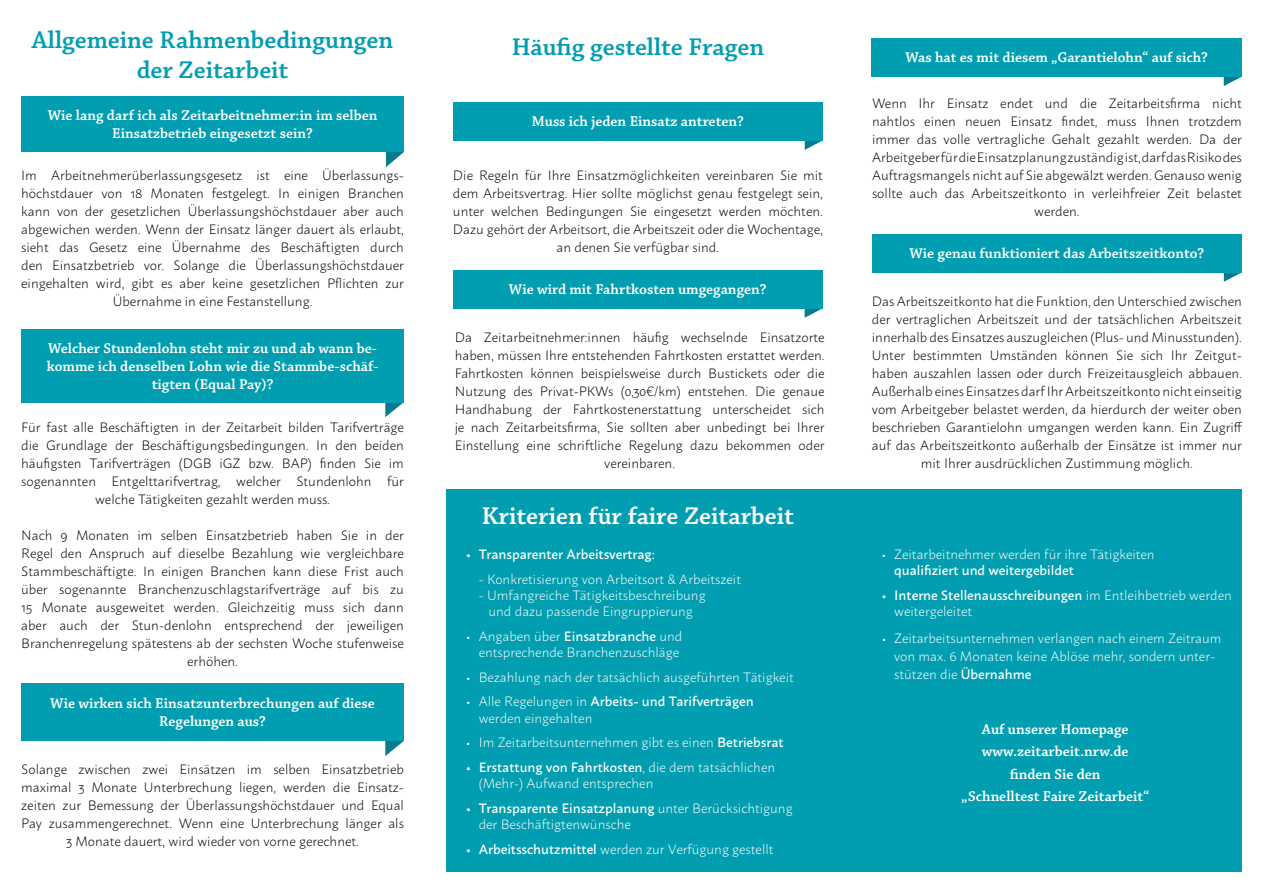
<style>
.page{position:relative;width:1263px;height:893px;background:#fff}
.page>*{position:absolute;margin:0;border:0;box-sizing:border-box;transform-origin:0 0}
.t1{font:600 25.5px/30.6px "Chaparral Pro";color:#009eb0;text-align:center}
.t2{font:600 25.5px "Chaparral Pro";color:#fff}
.t3{font:600 15px/18px "Chaparral Pro";color:#fff;text-align:center}
.t4{font:300 13.5px/18px "Macho";color:#000;text-align:center}
.t5{font:300 13.5px/16.2px "Macho";color:#fff}
.t6{font:500 13.5px "Macho";color:#fff}
.s1{font-weight:500}
</style>
<div class="page">
<div style="left:447px;top:489px;width:795px;height:383px;background:#009eb0"></div>
<svg style="left:386px;top:152px;width:18px;height:15px"></svg>
<div style="left:21px;top:97px;width:383px;height:55px;background:#009eb0"></div>
<svg style="left:385px;top:741px;width:19px;height:15px"></svg>
<div style="left:21px;top:684px;width:383px;height:57px;background:#009eb0"></div>
<svg style="left:385px;top:402px;width:19px;height:15px"></svg>
<div style="left:21px;top:329px;width:383px;height:73px;background:#009eb0"></div>
<svg style="left:805px;top:140px;width:18px;height:10px"></svg>
<div style="left:453px;top:102px;width:370px;height:38px;background:#009eb0"></div>
<svg style="left:805px;top:308px;width:18px;height:10px"></svg>
<div style="left:453px;top:270px;width:370px;height:38px;background:#009eb0"></div>
<svg style="left:1224px;top:77px;width:17px;height:9px"></svg>
<div style="left:872px;top:38px;width:370px;height:39px;background:#009eb0"></div>
<svg style="left:1224px;top:272px;width:18px;height:10px"></svg>
<div style="left:872px;top:234px;width:370px;height:38px;background:#009eb0"></div>
<h1 class="t1" style="left:32px;top:25px;width:363px">Allgemeine Rahmenbedingungen der Zeitarbeit</h1>
<p class="t3" style="left:48px;top:107px;width:331px">Wie lang darf ich als Zeitarbeitnehmer:in im selben<br>Einsatzbetrieb eingesetzt sein?</p>
<p class="t4" style="left:21px;top:165px;width:384px">Im Arbeitnehmerüberlassungsgesetz ist eine Überlassungs&shy;höchstdauer von 18 Monaten festgelegt. In einigen Branchen kann von der gesetzlichen Überlassungshöchstdauer aber auch abgewichen werden. Wenn der Einsatz länger dauert als erlaubt, sieht das Gesetz eine Übernahme des Beschäftigten durch den Einsatzbetrieb vor. Solange die Überlassungshöchstdauer eingehalten wird, gibt es aber keine gesetzlichen Pflichten zur Übernahme in eine Festanstellung.</p>
<p class="t3" style="left:47px;top:340px;width:333px">Welcher Stundenlohn steht mir zu und ab wann be&shy;komme ich denselben Lohn wie die Stammbe-schäf&shy;tigten (Equal Pay)?</p>
<p class="t4" style="left:21px;top:417px;width:384px">Für fast alle Beschäftigten in der Zeitarbeit bilden Tarifverträge die Grundlage der Beschäftigungsbedingungen. In den beiden häufigsten Tarifverträgen (DGB iGZ bzw. BAP) finden Sie im sogenannten Entgelttarifvertrag, welcher Stundenlohn für welche Tätigkeiten gezahlt werden muss.</p>
<p class="t4" style="left:21px;top:525px;width:384px">Nach 9 Monaten im selben Einsatzbetrieb haben Sie in der Regel den Anspruch auf dieselbe Bezahlung wie vergleichbare Stammbeschäftigte. In einigen Branchen kann diese Frist auch über sogenannte Branchenzuschlagstarifverträge auf bis zu 15 Monate ausgeweitet werden. Gleichzeitig muss sich dann aber auch der Stun-denlohn entsprechend der jeweiligen Branchenregelung spätestens ab der sechsten Woche stufenweise erhöhen.</p>
<p class="t3" style="left:50px;top:694px;width:326px">Wie wirken sich Einsatzunterbrechungen auf diese<br>Regelungen aus?</p>
<p class="t4" style="left:21px;top:759px;width:384px">Solange zwischen zwei Einsätzen im selben Einsatzbetrieb maximal 3 Monate Unterbrechung liegen, werden die Einsatz&shy;zeiten zur Bemessung der Überlassungshöchstdauer und Equal Pay zusammengerechnet. Wenn eine Unterbrechung länger als 3 Monate dauert, wird wieder von vorne gerechnet.</p>
<h1 class="t1" style="left:512px;top:33px;width:254px">Häufig gestellte Fragen</h1>
<p class="t3" style="left:532px;top:113px;width:214px">Muss ich jeden Einsatz antreten?</p>
<p class="t4" style="left:453px;top:165px;width:371px">Die Regeln für Ihre Einsatzmöglichkeiten vereinbaren Sie mit dem Arbeitsvertrag. Hier sollte möglichst genau festgelegt sein, unter welchen Bedingungen Sie eingesetzt werden möchten.<br>Dazu gehört der Arbeitsort, die Arbeitszeit oder die Wochentage, an denen Sie verfügbar sind.</p>
<p class="t3" style="left:509px;top:281px;width:259px">Wie wird mit Fahrtkosten umgegangen?</p>
<p class="t4" style="left:455px;top:327px;width:371px">Da Zeitarbeitnehmer:innen häufig wechselnde Einsatzorte haben, müssen Ihre entstehenden Fahrtkosten erstattet werden.<br>Fahrtkosten können beispielsweise durch Bustickets oder die Nutzung des Privat-PKWs (0,30€/km) entstehen. Die genaue Handhabung der Fahrtkostenerstattung unterscheidet sich je nach Zeitarbeitsfirma, Sie sollten aber unbedingt bei Ihrer Einstellung eine schriftliche Regelung dazu bekommen oder vereinbaren.</p>
<h1 class="t2" style="left:482px;top:502px;width:314px">Kriterien für faire Zeitarbeit</h1>
<p class="t6" style="left:466px;top:542px;width:190px">• Transparenter Arbeitsvertrag:</p>
<p class="t5" style="left:479px;top:569px;width:264px">- Konkretisierung von Arbeitsort &amp; Arbeitszeit</p>
<p class="t5" style="left:479px;top:586px;width:228px;text-align:center">- Umfangreiche Tätigkeitsbeschreibung und dazu passende Eingruppierung</p>
<p class="t5" style="left:466px;top:626px;width:218px;text-align:right">• Angaben über <span class="s1">Einsatzbranche</span> und entsprechende Branchenzuschläge</p>
<p class="t5" style="left:466px;top:667px;width:329px">• Bezahlung nach der tatsächlich ausgeführten Tätigkeit</p>
<p class="t5" style="left:479px;top:692px;width:277px;text-indent:-13px">• Alle Regelungen in <span class="s1">Arbeits- und Tarifverträgen </span>werden eingehalten</p>
<p class="t5" style="left:466px;top:733px;width:319px">• Im Zeitarbeitsunternehmen gibt es einen <span class="s1">Betriebsrat</span></p>
<p class="t5" style="left:479px;top:758px;width:298px;text-indent:-13px"><span class="s1">• Erstattung von Fahrtkosten</span>, die dem tatsächlichen (Mehr-) Aufwand entsprechen</p>
<p class="t5" style="left:479px;top:799px;width:315px;text-indent:-13px"><span class="s1">• Transparente Einsatzplanung</span> unter Berücksichtigung der Beschäftigtenwünsche</p>
<p class="t5" style="left:466px;top:840px;width:309px"><span class="s1">• Arbeitsschutzmittel</span> werden zur Verfügung gestellt</p>
<p class="t3" style="left:905px;top:49px;width:304px">Was hat es mit diesem „Garantielohn“ auf sich?</p>
<p class="t4" style="left:872px;top:93px;width:371px">Wenn Ihr Einsatz endet und die Zeitarbeitsfirma nicht nahtlos einen neuen Einsatz findet, muss Ihnen trotzdem immer das volle vertragliche Gehalt gezahlt werden. Da der Arbeitgeber für die Einsatzplanung zuständig ist, darf das Risiko des Auftragsmangels nicht auf Sie abgewälzt werden. Genauso wenig sollte auch das Arbeitszeitkonto in verleihfreier Zeit belastet werden.</p>
<p class="t3" style="left:909px;top:245px;width:296px">Wie genau funktioniert das Arbeitszeitkonto?</p>
<p class="t4" style="left:872px;top:291px;width:372px">Das Arbeitszeitkonto hat die Funktion, den Unterschied zwischen der vertraglichen Arbeitszeit und der tatsächlichen Arbeitszeit innerhalb des Einsatzes auszugleichen (Plus- und Minusstunden).<br>Unter bestimmten Umständen können Sie sich Ihr Zeitgut&shy;haben auszahlen lassen oder durch Freizeitausgleich abbauen.<br>Außerhalb eines Einsatzes darf Ihr Arbeitszeitkonto nicht einseitig vom Arbeitgeber belastet werden, da hierdurch der weiter oben beschrieben Garantielohn umgangen werden kann. Ein Zugriff auf das Arbeitszeitkonto außerhalb der Einsätze ist immer nur mit Ihrer ausdrücklichen Zustimmung möglich.</p>
<p class="t5" style="left:881px;top:545px;width:275px">• Zeitarbeitnehmer werden für ihre Tätigkeiten</p>
<p class="t6" style="left:894px;top:558px;width:181px">qualifiziert und weitergebildet</p>
<p class="t5" style="left:894px;top:586px;width:339px;text-indent:-13px"><span class="s1">• Interne Stellenausschreibungen</span> im Entleihbetrieb werden weitergeleitet</p>
<p class="t5" style="left:894px;top:627px;width:329px;line-height:18px;text-indent:-13px">• Zeitarbeitsunternehmen verlangen nach einem Zeitraum von max. 6 Monaten keine Ablöse mehr, sondern unter&shy;stützen die <span class="s1">Übernahme</span></p>
<p class="t3" style="left:961px;top:719px;width:190px;line-height:22.2px">Auf unserer Homepage www.zeitarbeit.nrw.de finden Sie den<br>„Schnelltest Faire Zeitarbeit“</p>
</div>
